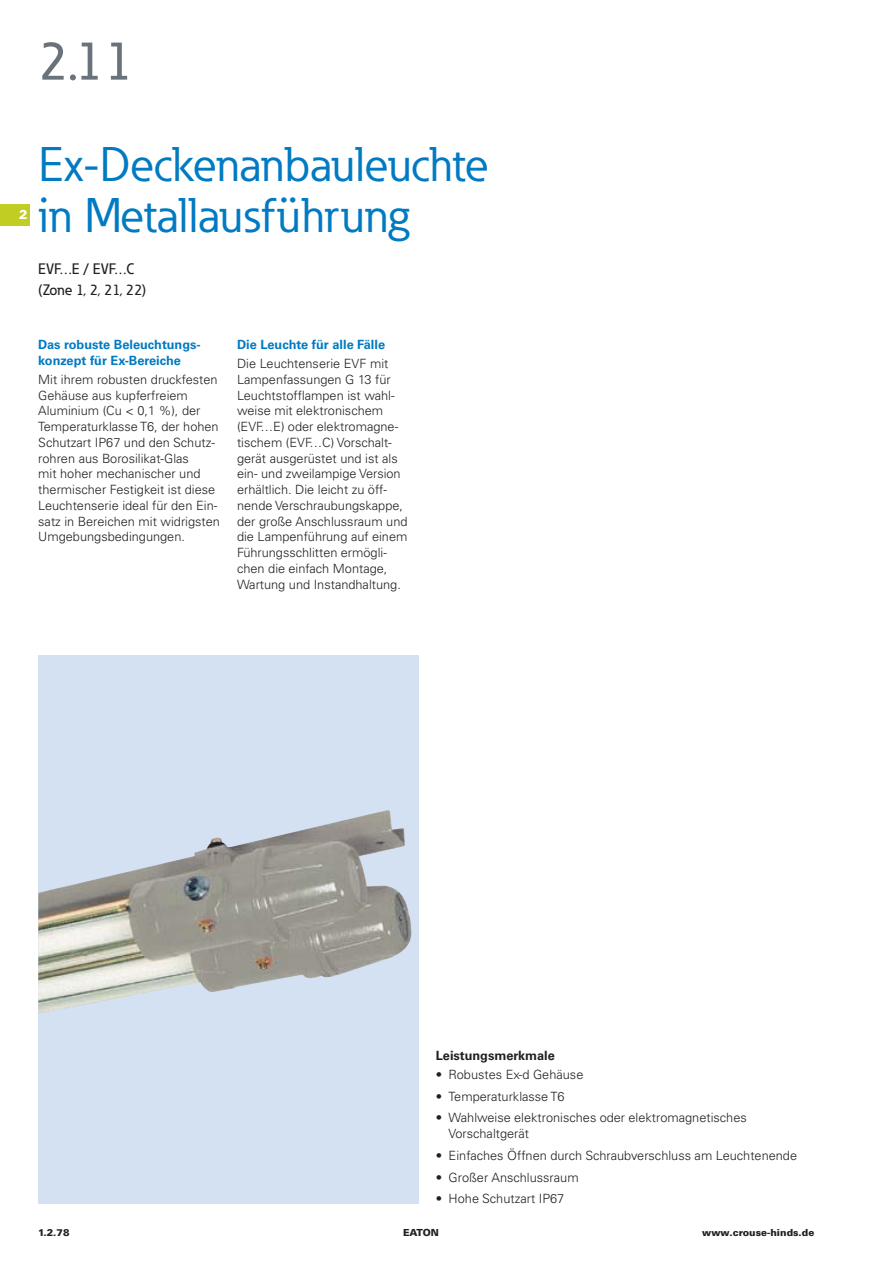
<style>
.page{position:relative;width:893px;height:1263px;background:#fff}
.page>*{position:absolute;margin:0;border:0;box-sizing:border-box;transform-origin:0 0}
.t1{font:500 54px "Eaton";color:#6a737b}
.t2{font:48px/51px "Eaton";letter-spacing:-.01em;color:#007ac2}
.t3{font:500 15px/21px "Eaton";color:#231f20}
.t4{font:300 12.75px/15.8px "Univers LT Pro 45";color:#231f20}
.t5{font:700 12.75px/15.8px "Univers LT Pro 65";color:#007ac2}
.t6{font:700 12.75px "Univers LT Pro 65";color:#231f20}
.t7{font:900 12.75px "Univers LT Pro 75";color:#fff}
.t8{font:900 9.75px "Univers LT Pro 75";color:#231f20}
</style>
<div class="page">
<div style="left:0;top:204px;width:30px;height:21px;background:#c2cd23"></div>
<div style="left:38px;top:655px;width:381px;height:548px;background:#d4e1f3"></div>
<img style="left:38px;top:810px;width:374px;height:204px">
<h1 class="t1" style="left:38px;top:41px;width:97px">2.11</h1>
<p class="t7" style="left:19px;top:207px;width:10px">2</p>
<h2 class="t2" style="left:38px;top:144px;width:452px">Ex-Deckenanbauleuchte in Metallausführung</h2>
<p class="t3" style="left:38px;top:260px;width:109px">EVF…E / EVF…C (Zone 1, 2, 21, 22)</p>
<p class="t5" style="left:38px;top:339px;width:164px">Das robuste Beleuchtungs&shy;konzept für Ex-Bereiche</p>
<p class="t4" style="left:38px;top:373px;width:183px">Mit ihrem robusten druckfesten<br>Gehäuse aus kupferfreiem<br>Aluminium (Cu &lt; 0,1 %), der<br>Temperaturklasse T6, der hohen<br>Schutzart IP67 und den Schutz&shy;rohren aus Borosilikat-Glas<br>mit hoher mechanischer und thermischer Festigkeit ist diese<br>Leuchtenserie ideal für den Ein&shy;satz in Bereichen mit widrigsten<br>Umgebungsbedingungen.</p>
<p class="t5" style="left:237px;top:338px;width:150px">Die Leuchte für alle Fälle</p>
<p class="t4" style="left:237px;top:357px;width:172px">Die Leuchtenserie EVF mit<br>Lampenfassungen G 13 für<br>Leuchtstofflampen ist wahl&shy;weise mit elektronischem (EVF…E) oder elektromagne&shy;tischem (EVF…C) Vorschalt&shy;gerät ausgerüstet und ist als ein- und zweilampige Version erhältlich. Die leicht zu öff&shy;nende Verschraubungskappe, der große Anschlussraum und die Lampenführung auf einem<br>Führungsschlitten ermögli&shy;chen die einfach Montage,<br>Wartung und Instandhaltung.</p>
<p class="t6" style="left:436px;top:1051px;width:121px">Leistungsmerkmale</p>
<p class="t4" style="left:436px;top:1068px;width:149px">• Robustes Ex-d Gehäuse</p>
<p class="t4" style="left:436px;top:1090px;width:130px">• Temperaturklasse T6</p>
<p class="t4" style="left:449px;top:1111px;width:300px;text-indent:-13px">• Wahlweise elektronisches oder elektromagnetisches<br>Vorschaltgerät</p>
<p class="t4" style="left:436px;top:1149px;width:363px">• Einfaches Öffnen durch Schraubverschluss am Leuchtenende</p>
<p class="t4" style="left:436px;top:1171px;width:144px">• Großer Anschlussraum</p>
<p class="t4" style="left:436px;top:1192px;width:130px">• Hohe Schutzart IP67</p>
<p class="t8" style="left:38px;top:1227px;width:33px">1.2.78</p>
<p class="t8" style="left:403px;top:1227px;width:37px">EATON</p>
<p class="t8" style="left:702px;top:1227px;width:114px">www.crouse-hinds.de</p>
</div>
